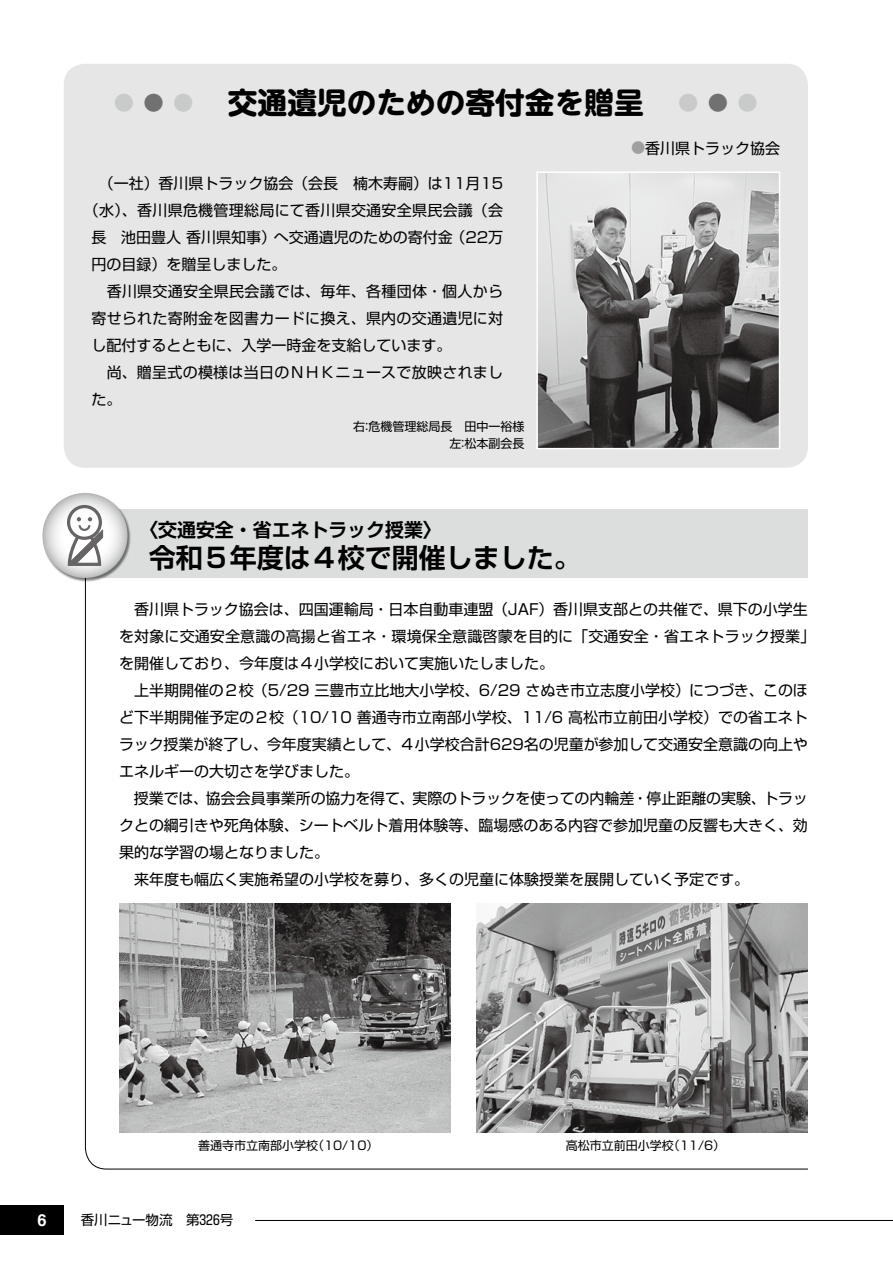
<style>
.page{position:relative;width:893px;height:1263px;background:#fff}
.page>*{position:absolute;margin:0;border:0;box-sizing:border-box;transform-origin:0 0}
.t1{font:700 29.7px "UD Shin M Go Pr 6";color:#000}
.t2{font:700 27px "Shin Go Pr 6 De";color:#000}
.t3{font:700 18.9px "Shin Go Pr 6 De";color:#000}
.t4{font:700 16.5px "Helvetica";color:#fff}
.t5{font:15px/27px "Shin Go Pr 6";color:#000}
.t6{font:15px "Shin Go Pr 6";letter-spacing:.02em;color:#000}
.t7{font:13.5px "Shin Go Pr 6";color:#000}
.t8{font:12px/16.5px "Shin Go Pr 6";color:#000;text-align:right}
.s1{color:#c9caca}
.s2{color:#727171}
.s3{font-size:14.25px;color:#9fa0a0}
</style>
<div class="page">
<div style="left:64px;top:64px;width:744px;height:404px;background:#e6e6e6;border-radius:21px"></div>
<svg style="left:85px;top:509px;width:723px;height:661px"></svg>
<div style="left:43px;top:493px;width:89px;height:89px;background:#000;opacity:.5"></div>
<svg style="left:43px;top:493px;width:85px;height:85px"></svg>
<svg style="left:67px;top:505px;width:36px;height:61px"></svg>
<img style="left:119px;top:903px;width:332px;height:230px">
<img style="left:476px;top:903px;width:332px;height:230px">
<img style="left:539px;top:174px;width:238px;height:272px">
<div style="left:536px;top:171px;width:244px;height:278px;border:2px solid #fff"></div>
<div style="left:0;top:1205px;width:64px;height:30px;background:#000"></div>
<hr style="left:255px;top:1220px;width:638px;height:1px;background:#000">
<h1 class="t1" style="left:109px;top:77px;width:655px"><span class="s1">⃝</span><span class="s2">⃝</span><span class="s1">⃝</span>　交通遺児のための寄付金を贈呈　<span class="s1">⃝</span><span class="s2">⃝</span><span class="s1">⃝</span></h1>
<p class="t5" style="left:91px;top:169px;width:413px">　（一社）香川県トラック協会（会長　楠木寿嗣）は11月15</p>
<p class="t6" style="left:84px;top:198px;width:421px">（水）、香川県危機管理総局にて香川県交通安全県民会議（会</p>
<p class="t5" style="left:91px;top:223px;width:413px">長　池田豊人香川県知事）へ交通遺児のための寄付金（22万</p>
<p class="t5" style="left:91px;top:250px;width:196px">円の目録）を贈呈しました。</p>
<p class="t6" style="left:91px;top:279px;width:413px">　香川県交通安全県民会議では、毎年、各種団体・個人から</p>
<p class="t6" style="left:91px;top:306px;width:413px">寄せられた寄附金を図書カードに換え、県内の交通遺児に対</p>
<p class="t5" style="left:91px;top:331px;width:361px">し配付するとともに、入学一時金を支給しています。</p>
<p class="t6" style="left:91px;top:360px;width:413px">　尚、贈呈式の模様は当日のＮＨＫニュースで放映されまし</p>
<p class="t5" style="left:91px;top:385px;width:31px">た。</p>
<p class="t8" style="left:353px;top:418px;width:173px">右：危機管理総局長　田中一裕様左：松本副会長</p>
<p class="t5" style="left:631px;top:133px;width:151px"><span class="s3">●</span>香川県トラック協会</p>
<p class="t3" style="left:139px;top:514px;width:304px">〈交通安全・省エネトラック授業〉</p>
<h2 class="t2" style="left:149px;top:536px;width:433px">令和５年度は４校で開催しました。</h2>
<p class="t5" style="left:119px;top:594px;width:698px">　香川県トラック協会は、四国運輸局・日本自動車連盟（JAF）香川県支部との共催で、県下の小学生を対象に交通安全意識の高揚と省エネ・環境保全意識啓蒙を目的に「交通安全・省エネトラック授業」を開催しており、今年度は４小学校において実施いたしました。<br>　上半期開催の２校（5/29 三豊市立比地大小学校、6/29 さぬき市立志度小学校）につづき、このほど下半期開催予定の２校（10/10 善通寺市立南部小学校、11/6 高松市立前田小学校）での省エネトラック授業が終了し、今年度実績として、４小学校合計629名の児童が参加して交通安全意識の向上やエネルギーの大切さを学びました。<br>　授業では、協会会員事業所の協力を得て、実際のトラックを使っての内輪差・停止距離の実験、トラックとの綱引きや死角体験、シートベルト着用体験等、臨場感のある内容で参加児童の反響も大きく、効果的な学習の場となりました。<br>　来年度も幅広く実施希望の小学校を募り、多くの児童に体験授業を展開していく予定です。</p>
<p class="t8" style="left:198px;top:1136px;width:182px">善通寺市立南部小学校（10/10）</p>
<p class="t8" style="left:566px;top:1136px;width:161px">高松市立前田小学校（11/6）</p>
<p class="t4" style="left:38px;top:1207px;width:11px">6</p>
<p class="t7" style="left:81px;top:1209px;width:154px">香川ニュー物流　第326号</p>
</div>
